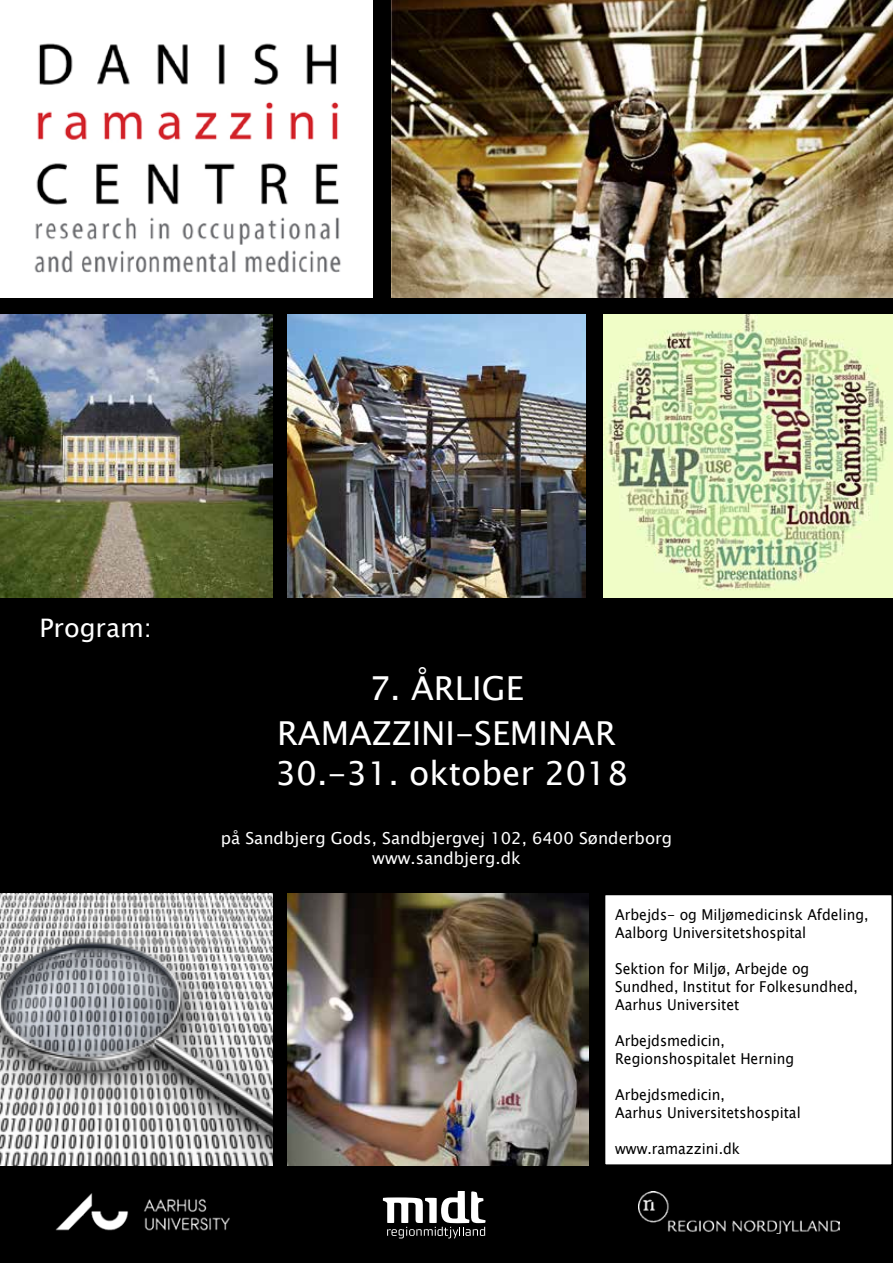
<style>
.page{position:relative;width:893px;height:1263px;background:#000}
.page>*{position:absolute;margin:0;border:0;box-sizing:border-box;transform-origin:0 0}
.t1{font:33px/45px "Lucida Sans Unicode";color:#fff;text-align:center}
.t2{font:25.5px "Lucida Sans Unicode";color:#fff}
.t3{font:16.5px/19.8px "Lucida Sans Unicode";color:#fff;text-align:center}
.t4{font:15px/18px "Lucida Sans Unicode";color:#000;scale:.93 1}
</style>
<div class="page">
<div style="left:0;top:0;width:373px;height:298px;background:#fff"></div>
<img style="left:34px;top:43px;width:307px;height:230px">
<img style="left:391px;top:0;width:502px;height:298px">
<img style="left:0;top:315px;width:272px;height:282px">
<img style="left:0;top:894px;width:272px;height:272px">
<img style="left:288px;top:894px;width:300px;height:272px">
<img style="left:288px;top:315px;width:298px;height:282px">
<img style="left:604px;top:315px;width:289px;height:282px">
<div style="left:605px;top:894px;width:287px;height:271px;background:#fff"></div>
<div style="left:604px;top:894px;width:289px;height:272px;border:2px solid #000"></div>
<img style="left:55px;top:1193px;width:175px;height:38px">
<svg style="left:383px;top:1192px;width:103px;height:46px"></svg>
<img style="left:639px;top:1192px;width:200px;height:41px">
<h2 class="t2" style="left:40px;top:608px;width:114px">Program:</h2>
<h1 class="t1" style="left:277px;top:666px;width:340px">7. ÅRLIGE<br>RAMAZZINI-SEMINAR</h1>
<h1 class="t1" style="left:275px;top:751px;width:354px">30.-31. oktober 2018</h1>
<p class="t3" style="left:221px;top:829px;width:453px">på Sandbjerg Gods, Sandbjergvej 102, 6400 Sønderborg www.sandbjerg.dk</p>
<p class="t4" style="left:615px;top:905px;width:274px">Arbejds- og Miljømedicinsk Afdeling,<br>Aalborg Universitetshospital</p>
<p class="t4" style="left:615px;top:959px;width:263px">Sektion for Miljø, Arbejde og<br>Sundhed, Institut for Folkesundhed,<br>Aarhus Universitet</p>
<p class="t4" style="left:615px;top:1031px;width:194px">Arbejdsmedicin,<br>Regionshospitalet Herning</p>
<p class="t4" style="left:615px;top:1085px;width:201px">Arbejdsmedicin,<br>Aarhus Universitetshospital</p>
<p class="t4" style="left:615px;top:1139px;width:136px">www.ramazzini.dk</p>
</div>
